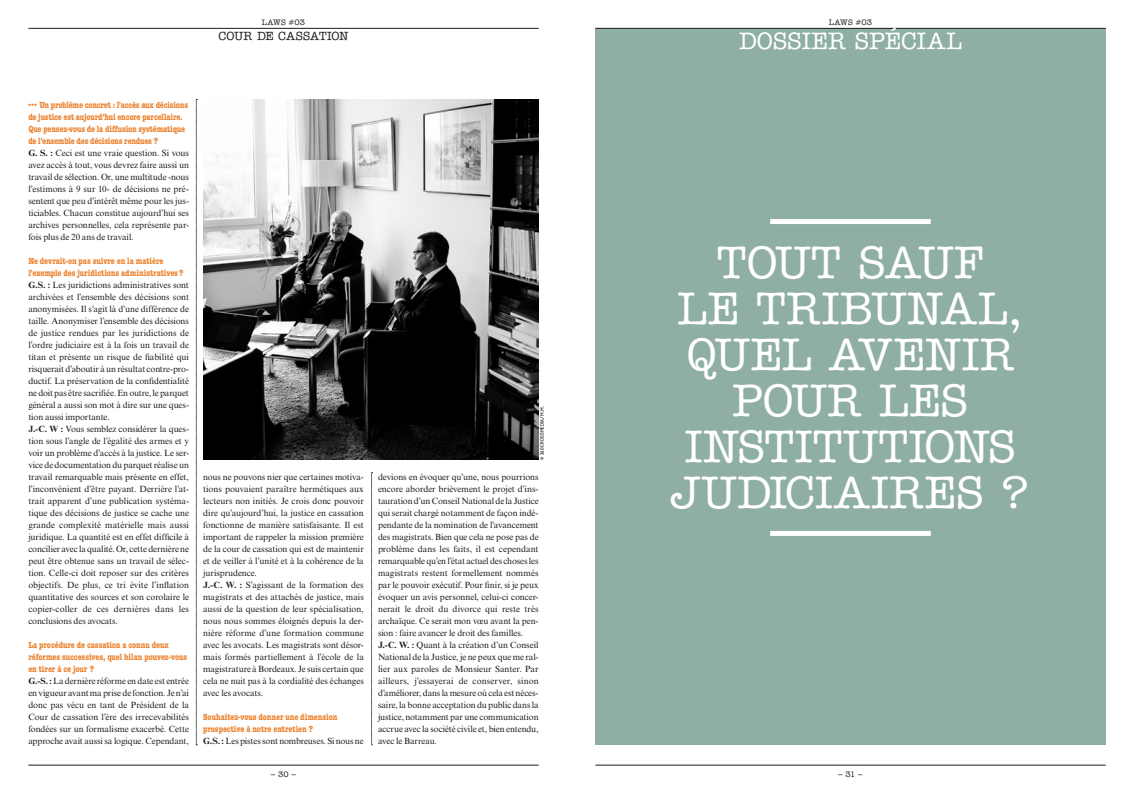
<style>
.page{position:relative;width:1134px;height:794px;background:#fff}
.page>*{position:absolute;margin:0;border:0;box-sizing:border-box;transform-origin:0 0}
.t1{font:500 46px/46px "American Typewriter Std";letter-spacing:.01em;color:#fff;text-align:center}
.t2{font:500 24px "American Typewriter Std";color:#fff}
.t3{font:500 12px "American Typewriter Std";letter-spacing:-.005em;color:#1d1d1b}
.t4{font:9px/12px "Times New Roman MT Std";letter-spacing:-.005em;color:#1d1d1b}
.t5{font:700 condensed 9px/12px "American Typewriter Std";letter-spacing:-.015em;color:#ec8635}
.t6{font:500 8px "American Typewriter Std";letter-spacing:.005em;color:#1d1d1b}
.t7{font:500 5px "Fabrikat";letter-spacing:.03em;color:#1d1d1b}
.s1{font-weight:700}
</style>
<div class="page">
<img style="left:203px;top:99px;width:336px;height:360px">
<hr style="left:28px;top:28px;width:511px;height:1px;background:#1d1d1b">
<hr style="left:28px;top:765px;width:511px;height:1px;background:#1d1d1b">
<svg style="left:196px;top:99px;width:1px;height:646px"></svg>
<svg style="left:371px;top:472px;width:2px;height:273px"></svg>
<svg style="left:28px;top:104px;width:9px;height:2px"></svg>
<div style="left:595px;top:28px;width:511px;height:717px;background:#8fafa5"></div>
<div style="left:770px;top:219px;width:161px;height:5px;background:#fff"></div>
<div style="left:770px;top:531px;width:161px;height:5px;background:#fff"></div>
<hr style="left:595px;top:28px;width:511px;height:1px;background:#1d1d1b">
<hr style="left:595px;top:765px;width:511px;height:1px;background:#1d1d1b">
<p class="t6" style="left:262px;top:18px;width:45px">LAWS #03</p>
<h3 class="t3" style="left:219px;top:30px;width:131px">COUR DE CASSATION</h3>
<p class="t5" style="left:28px;top:99px;width:161px;text-indent:11px">Un problème concret : l’accès aux décisions de justice est aujourd’hui encore parcellaire.<br>Que pensez-vous de la diffusion systématique de l’ensemble des décisions rendues ?</p>
<p class="t4" style="left:28px;top:147px;width:162px;text-align:justify"><span class="s1">G. S. :</span> Ceci est une vraie question. Si vous avez accès à tout, vous devrez faire aussi un travail de sélection. Or, une multitude -nous l’estimons à 9 sur 10- de décisions ne pré&shy;sentent que peu d’intérêt même pour les jus&shy;ticiables. Chacun constitue aujourd’hui ses archives personnelles, cela représente par&shy;fois plus de 20 ans de travail.</p>
<p class="t5" style="left:28px;top:255px;width:156px">Ne devrait-on pas suivre en la matière l’exemple des juridictions administratives?</p>
<p class="t4" style="left:28px;top:279px;width:162px"><span class="s1">G.S. :</span> Les juridictions administratives sont archivées et l’ensemble des décisions sont anonymisées. Il s’agit là d’une différence de taille. Anonymiser l’ensemble des décisions de justice rendues par les juridictions de l’ordre judiciaire est à la fois un travail de titan et présente un risque de fiabilité qui risquerait d’aboutir à un résultat contre-pro&shy;ductif. La préservation de la confidentialité ne doit pas être sacrifiée. En outre, le parquet général a aussi son mot à dire sur une ques&shy;tion aussi importante.<br><span class="s1">J.-C. W :</span> Vous semblez considérer la ques&shy;tion sous l’angle de l’égalité des armes et y voir un problème d’accès à la justice. Le ser&shy;vice de documentation du parquet réalise un travail remarquable mais présente en effet, l’inconvénient d’être payant. Derrière l’at&shy;trait apparent d’une publication systéma&shy;tique des décisions de justice se cache une grande complexité matérielle mais aussi juridique. La quantité est en effet difficile à concilier avec la qualité. Or, cette dernière ne peut être obtenue sans un travail de sélec&shy;tion. Celle-ci doit reposer sur des critères objectifs. De plus, ce tri évite l’inflation quantitative des sources et son corolaire le copier-coller de ces dernières dans les conclusions des avocats.</p>
<p class="t5" style="left:28px;top:639px;width:160px">La procédure de cassation a connu deux réformes successives, quel bilan pouvez-vous en tirer à ce jour ?</p>
<p class="t4" style="left:28px;top:675px;width:162px;text-align:justify"><span class="s1">G.-S. :</span> La dernière réforme en date est entrée en vigueur avant ma prise de fonction. Je n’ai donc pas vécu en tant de Président de la Cour de cassation l’ère des irrecevabilités fondées sur un formalisme exacerbé. Cette approche avait aussi sa logique. Cependant,</p>
<p class="t4" style="left:203px;top:471px;width:162px">nous ne pouvons nier que certaines motiva&shy;tions pouvaient paraître hermétiques aux lecteurs non initiés. Je crois donc pouvoir dire qu’aujourd’hui, la justice en cassation fonctionne de manière satisfaisante. Il est important de rappeler la mission première de la cour de cassation qui est de maintenir et de veiller à l’unité et à la cohérence de la jurisprudence.<br><span class="s1">J.-C. W. :</span> S’agissant de la formation des magistrats et des attachés de justice, mais aussi de la question de leur spécialisation, nous nous sommes éloignés depuis la der&shy;nière réforme d’une formation commune avec les avocats. Les magistrats sont désor&shy;mais formés partiellement à l’école de la magistrature à Bordeaux. Je suis certain que cela ne nuit pas à la cordialité des échanges avec les avocats.</p>
<p class="t5" style="left:203px;top:711px;width:136px">Souhaitez-vous donner une dimension prospective à notre entretien ?</p>
<p class="t4" style="left:203px;top:735px;width:162px"><span class="s1">G.S. :</span> Les pistes sont nombreuses. Si nous ne</p>
<p class="t6" style="left:271px;top:769px;width:26px">–30–</p>
<p class="t7" style="left:539px;top:459px;width:55px;rotate:-90deg">© 360CROSSMEDIA/M.M.</p>
<p class="t4" style="left:378px;top:471px;width:162px">devions en évoquer qu’une, nous pourrions encore aborder brièvement le projet d’ins&shy;tauration d’un Conseil National de la Justice qui serait chargé notamment de façon indé&shy;pendante de la nomination de l’avancement des magistrats. Bien que cela ne pose pas de problème dans les faits, il est cependant remarquable qu’en l’état actuel des choses les magistrats restent formellement nommés par le pouvoir exécutif. Pour finir, si je peux évoquer un avis personnel, celui-ci concer&shy;nerait le droit du divorce qui reste très archaïque. Ce serait mon vœu avant la pen&shy;sion : faire avancer le droit des familles.<br><span class="s1">J.-C. W. :</span> Quant à la création d’un Conseil National de la Justice, je ne peux que me ral&shy;lier aux paroles de Monsieur Santer. Par ailleurs, j’essayerai de conserver, sinon d’améliorer, dans la mesure où cela est néces&shy;saire, la bonne acceptation du public dans la justice, notamment par une communication accrue avec la société civile et, bien entendu, avec le Barreau.</p>
<p class="t6" style="left:829px;top:18px;width:45px">LAWS #03</p>
<h2 class="t2" style="left:739px;top:28px;width:224px">DOSSIER SPÉCIAL</h2>
<h1 class="t1" style="left:672px;top:240px;width:359px">TOUT SAUF<br>LE TRIBUNAL,<br>QUEL AVENIR<br>POUR LES<br>INSTITUTIONS<br>JUDICIAIRES ?</h1>
<p class="t6" style="left:838px;top:769px;width:26px">–31–</p>
</div>
